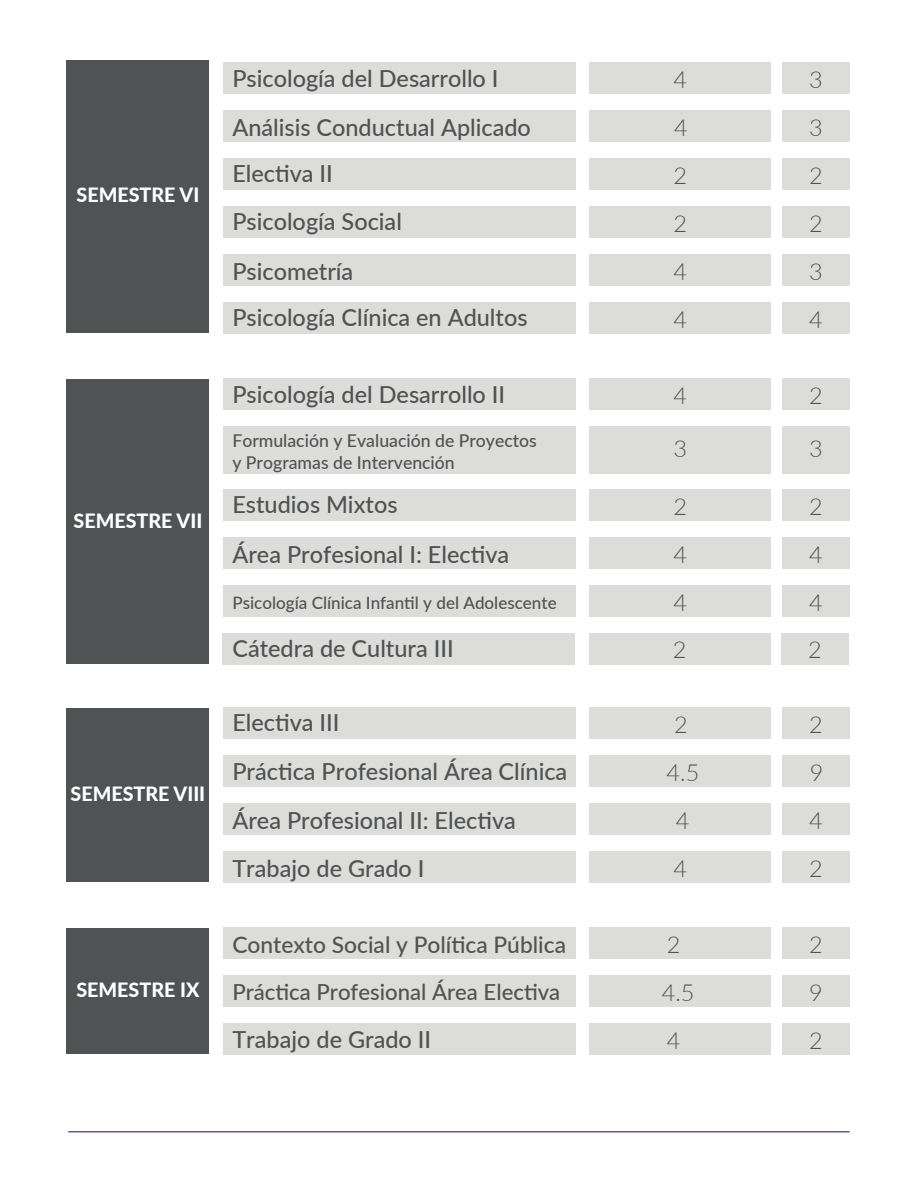
<style>
.page{position:relative;width:918px;height:1188px;background:#fff}
.page>*{position:absolute;margin:0;border:0;box-sizing:border-box;transform-origin:0 0}
.t1{font:500 23.4px/48px "Lato";color:#505253}
.t2{font:300 23.4px "Lato";color:#505253}
.t3{font:500 22.8px "Lato";color:#505253}
.t4{font:500 22.2px "Lato";color:#505253}
.t5{font:800 19.65px "Lato";color:#fff}
.t6{font:500 17.7px/21.1px "Lato";color:#505253}
.t7{font:500 17.1px "Lato";color:#505253}
</style>
<div class="page">
<hr style="left:68px;top:1131px;width:782px;height:1px;background:#7a4f9e">
<div style="left:223px;top:379px;width:353px;height:31px;background:#dcdddb"></div>
<div style="left:67px;top:380px;width:142px;height:284px;background:#505253"></div>
<div style="left:590px;top:379px;width:181px;height:31px;background:#dcdddb"></div>
<div style="left:782px;top:379px;width:68px;height:31px;background:#dcdddb"></div>
<div style="left:223px;top:427px;width:353px;height:47px;background:#dcdddb"></div>
<div style="left:590px;top:427px;width:181px;height:47px;background:#dcdddb"></div>
<div style="left:782px;top:427px;width:68px;height:47px;background:#dcdddb"></div>
<div style="left:223px;top:490px;width:353px;height:31px;background:#dcdddb"></div>
<div style="left:590px;top:490px;width:181px;height:31px;background:#dcdddb"></div>
<div style="left:782px;top:490px;width:68px;height:31px;background:#dcdddb"></div>
<div style="left:223px;top:538px;width:353px;height:31px;background:#dcdddb"></div>
<div style="left:590px;top:538px;width:181px;height:31px;background:#dcdddb"></div>
<div style="left:782px;top:538px;width:68px;height:31px;background:#dcdddb"></div>
<div style="left:223px;top:586px;width:353px;height:31px;background:#dcdddb"></div>
<div style="left:590px;top:586px;width:181px;height:31px;background:#dcdddb"></div>
<div style="left:782px;top:586px;width:68px;height:31px;background:#dcdddb"></div>
<div style="left:223px;top:707px;width:353px;height:32px;background:#dcdddb"></div>
<div style="left:67px;top:708px;width:142px;height:174px;background:#505253"></div>
<div style="left:590px;top:707px;width:181px;height:32px;background:#dcdddb"></div>
<div style="left:782px;top:707px;width:68px;height:32px;background:#dcdddb"></div>
<div style="left:223px;top:755px;width:353px;height:32px;background:#dcdddb"></div>
<div style="left:590px;top:755px;width:181px;height:32px;background:#dcdddb"></div>
<div style="left:782px;top:755px;width:68px;height:32px;background:#dcdddb"></div>
<div style="left:223px;top:803px;width:353px;height:32px;background:#dcdddb"></div>
<div style="left:590px;top:803px;width:181px;height:32px;background:#dcdddb"></div>
<div style="left:782px;top:803px;width:68px;height:32px;background:#dcdddb"></div>
<div style="left:223px;top:851px;width:353px;height:32px;background:#dcdddb"></div>
<div style="left:590px;top:851px;width:181px;height:32px;background:#dcdddb"></div>
<div style="left:782px;top:851px;width:68px;height:32px;background:#dcdddb"></div>
<div style="left:223px;top:928px;width:353px;height:31px;background:#dcdddb"></div>
<div style="left:67px;top:928px;width:142px;height:126px;background:#505253"></div>
<div style="left:590px;top:928px;width:181px;height:31px;background:#dcdddb"></div>
<div style="left:782px;top:928px;width:68px;height:31px;background:#dcdddb"></div>
<div style="left:223px;top:976px;width:353px;height:31px;background:#dcdddb"></div>
<div style="left:590px;top:976px;width:181px;height:31px;background:#dcdddb"></div>
<div style="left:782px;top:976px;width:68px;height:31px;background:#dcdddb"></div>
<div style="left:223px;top:1024px;width:353px;height:31px;background:#dcdddb"></div>
<div style="left:590px;top:1024px;width:181px;height:31px;background:#dcdddb"></div>
<div style="left:782px;top:1024px;width:68px;height:31px;background:#dcdddb"></div>
<div style="left:223px;top:62px;width:353px;height:32px;background:#dcdddb"></div>
<div style="left:67px;top:60px;width:142px;height:273px;background:#505253"></div>
<div style="left:590px;top:62px;width:181px;height:32px;background:#dcdddb"></div>
<div style="left:782px;top:62px;width:68px;height:32px;background:#dcdddb"></div>
<div style="left:223px;top:110px;width:353px;height:32px;background:#dcdddb"></div>
<div style="left:590px;top:110px;width:181px;height:32px;background:#dcdddb"></div>
<div style="left:782px;top:110px;width:68px;height:32px;background:#dcdddb"></div>
<div style="left:223px;top:158px;width:353px;height:32px;background:#dcdddb"></div>
<div style="left:590px;top:158px;width:181px;height:32px;background:#dcdddb"></div>
<div style="left:782px;top:158px;width:68px;height:32px;background:#dcdddb"></div>
<div style="left:223px;top:206px;width:353px;height:32px;background:#dcdddb"></div>
<div style="left:590px;top:206px;width:181px;height:32px;background:#dcdddb"></div>
<div style="left:782px;top:206px;width:68px;height:32px;background:#dcdddb"></div>
<div style="left:223px;top:254px;width:353px;height:32px;background:#dcdddb"></div>
<div style="left:590px;top:254px;width:181px;height:32px;background:#dcdddb"></div>
<div style="left:782px;top:254px;width:68px;height:32px;background:#dcdddb"></div>
<div style="left:223px;top:302px;width:353px;height:32px;background:#dcdddb"></div>
<div style="left:590px;top:302px;width:181px;height:32px;background:#dcdddb"></div>
<div style="left:782px;top:302px;width:68px;height:32px;background:#dcdddb"></div>
<div style="left:222px;top:633px;width:353px;height:31px;background:#dcdddb"></div>
<div style="left:589px;top:633px;width:181px;height:31px;background:#dcdddb"></div>
<div style="left:781px;top:633px;width:68px;height:31px;background:#dcdddb"></div>
<p class="t5" style="left:77px;top:180px;width:124px">SEMESTRE VI</p>
<p class="t5" style="left:74px;top:506px;width:130px">SEMESTRE VII</p>
<p class="t5" style="left:71px;top:779px;width:136px">SEMESTRE VIII</p>
<p class="t5" style="left:76px;top:975px;width:125px">SEMESTRE IX</p>
<p class="t1" style="left:232px;top:53px;width:268px">Psicología del Desarrollo I</p>
<p class="t1" style="left:232px;top:102px;width:300px">Análisis Conductual Aplicado<br>Electiva II<br>Psicología Social<br>Psicometría</p>
<p class="t1" style="left:232px;top:293px;width:297px">Psicología Clínica en Adultos</p>
<p class="t1" style="left:232px;top:370px;width:274px">Psicología del Desarrollo II</p>
<p class="t6" style="left:232px;top:430px;width:306px">Formulación y Evaluación de Proyectos y Programas de Intervención</p>
<p class="t1" style="left:232px;top:479px;width:278px;line-height:49.9px">Estudios Mixtos<br>Área Profesional I: Electiva</p>
<p class="t7" style="left:232px;top:591px;width:326px">Psicología Clínica Infantil y del Adolescente</p>
<p class="t1" style="left:232px;top:623px;width:223px">Cátedra de Cultura III</p>
<p class="t1" style="left:232px;top:698px;width:109px">Electiva III</p>
<p class="t1" style="left:232px;top:746px;width:336px">Práctica Profesional Área Clínica<br>Área Profesional II: Electiva<br>Trabajo de Grado I</p>
<p class="t3" style="left:232px;top:928px;width:335px">Contexto Social y Política Pública</p>
<p class="t4" style="left:232px;top:976px;width:329px">Práctica Profesional Área Electiva</p>
<p class="t1" style="left:232px;top:1014px;width:200px">Trabajo de Grado II</p>
<p class="t2" style="left:674px;top:63px;width:15px">4</p>
<p class="t2" style="left:809px;top:63px;width:15px">3</p>
<p class="t2" style="left:674px;top:111px;width:15px">4</p>
<p class="t2" style="left:809px;top:111px;width:15px">3</p>
<p class="t2" style="left:674px;top:159px;width:15px">2</p>
<p class="t2" style="left:809px;top:159px;width:15px">2</p>
<p class="t2" style="left:674px;top:207px;width:15px">2</p>
<p class="t2" style="left:809px;top:207px;width:15px">2</p>
<p class="t2" style="left:674px;top:255px;width:15px">4</p>
<p class="t2" style="left:809px;top:255px;width:15px">3</p>
<p class="t2" style="left:674px;top:303px;width:15px">4</p>
<p class="t2" style="left:809px;top:303px;width:15px">4</p>
<p class="t2" style="left:674px;top:379px;width:15px">4</p>
<p class="t2" style="left:809px;top:379px;width:15px">2</p>
<p class="t2" style="left:674px;top:433px;width:15px">3</p>
<p class="t2" style="left:809px;top:433px;width:15px">3</p>
<p class="t2" style="left:674px;top:490px;width:15px">2</p>
<p class="t2" style="left:809px;top:490px;width:15px">2</p>
<p class="t2" style="left:674px;top:538px;width:15px">4</p>
<p class="t2" style="left:809px;top:538px;width:15px">4</p>
<p class="t2" style="left:674px;top:586px;width:15px">4</p>
<p class="t2" style="left:809px;top:586px;width:15px">4</p>
<p class="t2" style="left:673px;top:634px;width:15px">2</p>
<p class="t2" style="left:808px;top:634px;width:15px">2</p>
<p class="t2" style="left:674px;top:708px;width:15px">2</p>
<p class="t2" style="left:809px;top:708px;width:15px">2</p>
<p class="t2" style="left:667px;top:756px;width:34px">4.5</p>
<p class="t2" style="left:810px;top:756px;width:15px">9</p>
<p class="t2" style="left:676px;top:804px;width:15px">4</p>
<p class="t2" style="left:809px;top:804px;width:15px">4</p>
<p class="t2" style="left:674px;top:852px;width:15px">4</p>
<p class="t2" style="left:809px;top:852px;width:15px">2</p>
<p class="t2" style="left:667px;top:928px;width:15px">2</p>
<p class="t2" style="left:809px;top:928px;width:15px">2</p>
<p class="t2" style="left:662px;top:977px;width:34px">4.5</p>
<p class="t2" style="left:809px;top:977px;width:15px">9</p>
<p class="t2" style="left:667px;top:1024px;width:15px">4</p>
<p class="t2" style="left:809px;top:1024px;width:15px">2</p>
</div>
